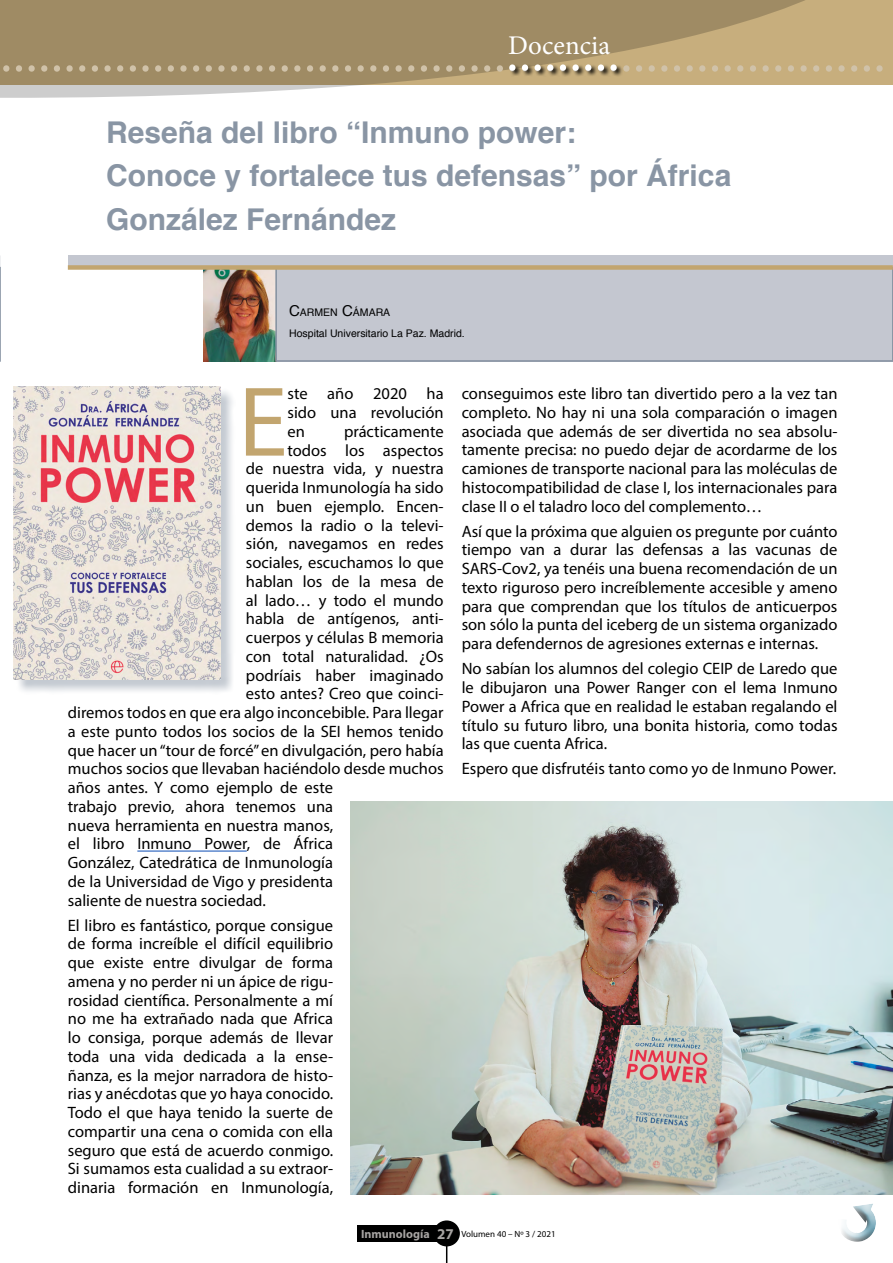
<style>
.page{position:relative;width:893px;height:1263px;background:#fff}
.page>*{position:absolute;margin:0;border:0;box-sizing:border-box;transform-origin:0 0}
.t1{font:99.9px "Myriad Pro";color:#c2a56f}
.t2{font:55.5px "Minion Pro";color:#d0c2a9}
.t3{font:700 30px/43.5px "Helvetica";color:#8995a4}
.t4{font:27px "Minion Pro";color:#fff}
.t5{font:16.5px/18.8px "Myriad Pro";color:#000;text-align:justify}
.t6{font:10.5px/21.1px "Helvetica";color:#000}
.t7{font:9px "Myriad Pro";color:#000}
.s1{color:#fff}
.s2{font-size:15px}
.s3{font-style:inherit}
.s4{font-weight:700;font-size:12px;color:#a7a4a2}
.s5{font-weight:700;font-size:15px;color:#a7a4a2}
</style>
<div class="page">
<div style="left:0;top:0;width:893px;height:85px;background:#c7ae7d"></div>
<svg style="left:0;top:0;width:805px;height:98px;fill:#9f8b64"></svg>
<div style="left:357px;top:1225px;width:81px;height:17px;background:#000"></div>
<div style="left:433px;top:1220px;width:27px;height:26px;background:#000;border-radius:50%"></div>
<svg style="left:446px;top:1246px;width:1px;height:17px"></svg>
<div style="left:509px;top:64px;width:114px;height:13px;background:#000;opacity:.82"></div>
<svg style="left:0;top:265px;width:1px;height:96px"></svg>
<div style="left:68px;top:255px;width:825px;height:13px;background:#c4c7d0"></div>
<img style="left:204px;top:270px;width:72px;height:91px">
<div style="left:278px;top:270px;width:613px;height:89px;background:#c4c7d0"></div>
<div style="left:276px;top:268px;width:617px;height:93px;border:1px solid #8995a4"></div>
<hr style="left:137px;top:851px;width:110px;height:1px;background:#0b4cb4">
<div style="left:68px;top:265px;width:825px;height:5px;background:#c2a56f"></div>
<div style="left:15px;top:388px;width:221px;height:307px;background:#8995a4;opacity:.5"></div>
<img style="left:13px;top:387px;width:207px;height:292px">
<img style="left:350px;top:801px;width:543px;height:394px">
<div style="left:829px;top:1194px;width:58px;height:44px;background:#fff"></div>
<div style="left:827px;top:1199px;width:55px;height:52px;background:#000;opacity:.75"></div>
<h3 class="t4" style="left:508px;top:27px;width:104px">Docencia</h3>
<h2 class="t2" style="left:0;top:16px;width:887px">........................................<span class="s1">.........</span>.....................</h2>
<h3 class="t3" style="left:106px;top:111px;width:627px">Reseña del libro “Inmuno power:<br>Conoce y fortalece tus defensas” por África<br>González Fernández</h3>
<p class="t6" style="left:289px;top:302px;width:177px"><span class="s2">C</span><span class="s3">ARMEN</span> <span class="s2">C</span><span class="s3">ÁMARA<br></span>Hospital Universitario La Paz. Madrid.</p>
<h1 class="t1" style="left:238px;top:360px;width:51px">E</h1>
<p class="t5" style="left:288px;top:384px;width:158px">ste año 2020 ha sido una revolución en</p>
<p class="t5" style="left:344px;top:422px;width:101px">prácticamente</p>
<p class="t5" style="left:288px;top:440px;width:158px">todos los aspectos</p>
<p class="t5" style="left:246px;top:459px;width:199px">de nuestra vida, y nuestra</p>
<p class="t5" style="left:246px;top:478px;width:199px">querida Inmunología ha sido</p>
<p class="t5" style="left:246px;top:497px;width:199px">un buen ejemplo. Encen-</p>
<p class="t5" style="left:246px;top:515px;width:199px">demos la radio o la televi-</p>
<p class="t5" style="left:246px;top:534px;width:199px">sión, navegamos en redes</p>
<p class="t5" style="left:246px;top:553px;width:199px">sociales, escuchamos lo que</p>
<p class="t5" style="left:246px;top:572px;width:199px">hablan los de la mesa de</p>
<p class="t5" style="left:246px;top:590px;width:199px">al lado… y todo el mundo</p>
<p class="t5" style="left:246px;top:609px;width:199px">habla de antígenos, anti-</p>
<p class="t5" style="left:246px;top:628px;width:199px">cuerpos y células B memoria</p>
<p class="t5" style="left:246px;top:647px;width:199px">con total naturalidad. ¿Os</p>
<p class="t5" style="left:246px;top:665px;width:199px">podríais haber imaginado</p>
<p class="t5" style="left:246px;top:684px;width:199px">esto antes? Creo que coinci-</p>
<p class="t5" style="left:68px;top:703px;width:377px">diremos todos en que era algo inconcebible. Para llegar</p>
<p class="t5" style="left:68px;top:722px;width:377px">a este punto todos los socios de la SEI hemos tenido</p>
<p class="t5" style="left:68px;top:740px;width:377px">que hacer un “tour de forcé” en divulgación, pero había</p>
<p class="t5" style="left:68px;top:759px;width:377px">muchos socios que llevaban haciéndolo desde muchos</p>
<p class="t5" style="left:68px;top:778px;width:267px">años antes. Y como ejemplo de este</p>
<p class="t5" style="left:68px;top:797px;width:267px">trabajo previo, ahora tenemos una</p>
<p class="t5" style="left:68px;top:815px;width:267px">nueva herramienta en nuestra manos,</p>
<p class="t5" style="left:68px;top:834px;width:267px">el libro Inmuno Power, de África</p>
<p class="t5" style="left:68px;top:853px;width:267px">González, Catedrática de Inmunología</p>
<p class="t5" style="left:68px;top:871px;width:267px">de la Universidad de Vigo y presidenta</p>
<p class="t5" style="left:68px;top:890px;width:199px">saliente de nuestra sociedad.</p>
<p class="t5" style="left:68px;top:915px;width:267px">El libro es fantástico, porque consigue de forma increíble el difícil equilibrio que existe entre divulgar de forma amena y no perder ni un ápice de rigu&shy;rosidad científica. Personalmente a mí no me ha extrañado nada que Africa lo consiga, porque además de llevar toda una vida dedicada a la ense&shy;ñanza, es la mejor narradora de histo&shy;rias y anécdotas que yo haya conocido.<br>Todo el que haya tenido la suerte de compartir una cena o comida con ella seguro que está de acuerdo conmigo.<br>Si sumamos esta cualidad a su extraor&shy;dinaria formación en Inmunología,</p>
<p class="t5" style="left:462px;top:384px;width:377px">conseguimos este libro tan divertido pero a la vez tan completo. No hay ni una sola comparación o imagen asociada que además de ser divertida no sea absolu&shy;tamente precisa: no puedo dejar de acordarme de los camiones de transporte nacional para las moléculas de histocompatibilidad de clase I, los internacionales para clase II o el taladro loco del complemento…</p>
<p class="t5" style="left:462px;top:521px;width:377px">Así que la próxima que alguien os pregunte por cuánto tiempo van a durar las defensas a las vacunas de SARS-Cov2, ya tenéis una buena recomendación de un texto riguroso pero increíblemente accesible y ameno para que comprendan que los títulos de anticuerpos son sólo la punta del iceberg de un sistema organizado para defendernos de agresiones externas e internas.</p>
<p class="t5" style="left:462px;top:659px;width:377px">No sabían los alumnos del colegio CEIP de Laredo que le dibujaron una Power Ranger con el lema Inmuno Power a Africa que en realidad le estaban regalando el título su futuro libro, una bonita historia, como todas las que cuenta Africa.</p>
<p class="t5" style="left:462px;top:759px;width:376px">Espero que disfrutéis tanto como yo de Inmuno Power.</p>
<p class="t7" style="left:361px;top:1228px;width:196px"><span class="s4">Inmunología</span> <span class="s5">27</span> Volumen 40 – Nº 3 / 2021</p>
</div>
